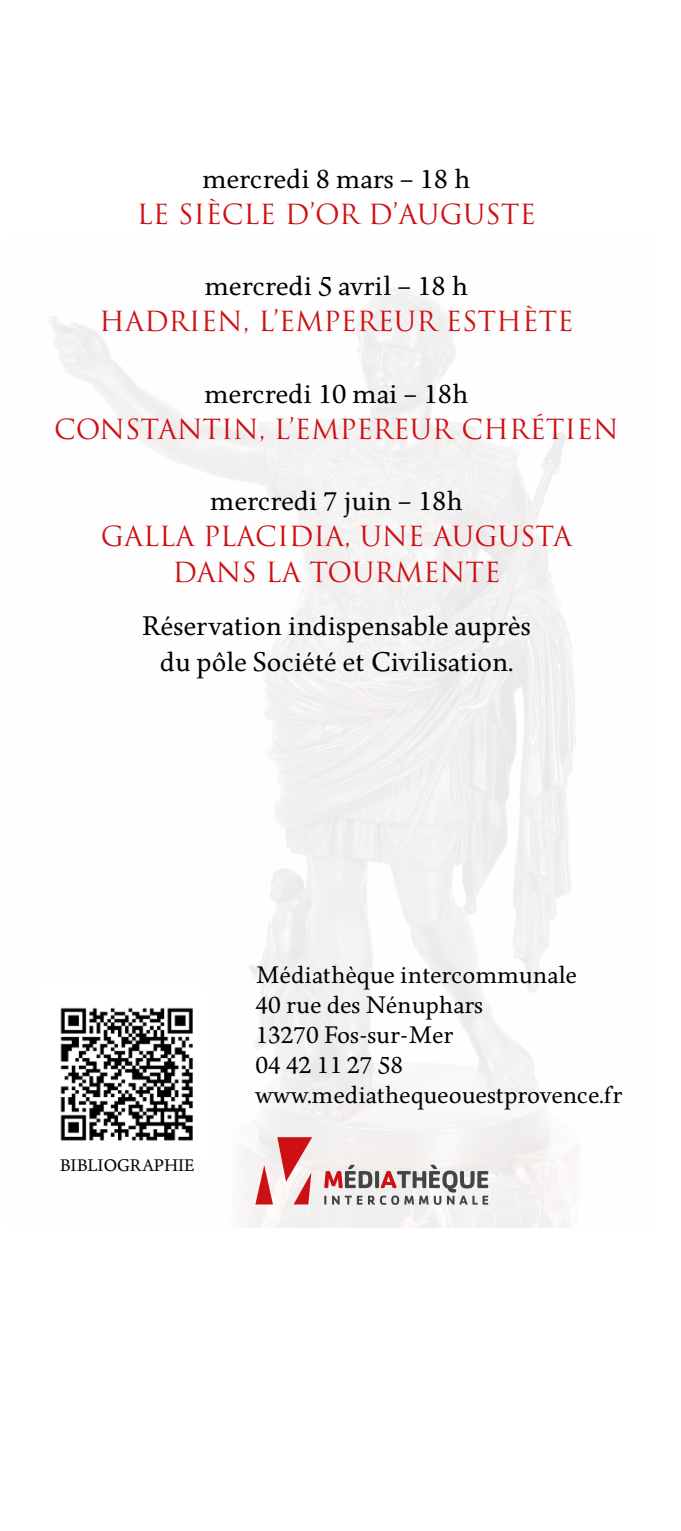
<style>
.page{position:relative;width:681px;height:1531px;background:#fff}
.page>*{position:absolute;margin:0;border:0;box-sizing:border-box;transform-origin:0 0}
.t1{font:27px/36px "Born";color:#000;text-align:center}
.t2{font:27px/36px "Trajan Pro";color:#cd1013}
.t3{font:24px/30px "Born";color:#000}
.t4{font:16.8px "Born";color:#000}
</style>
<div class="page">
<img style="left:60px;top:1007px;width:133px;height:134px">
<svg style="left:255px;top:1137px;width:57px;height:67px"></svg>
<svg style="left:324px;top:1164px;width:164px;height:41px"></svg>
<p class="t1" style="left:202px;top:161px;width:270px">mercredi 8 mars – 18 h</p>
<p class="t2" style="left:137px;top:196px;width:400px">LE SIÈCLE D’OR D’AUGUSTE</p>
<p class="t1" style="left:204px;top:269px;width:265px">mercredi 5 avril – 18 h</p>
<p class="t2" style="left:99px;top:303px;width:476px">HADRIEN, L’EMPEREUR ESTH ÈTE</p>
<p class="t1" style="left:204px;top:376px;width:266px">mercredi 10 mai – 18h</p>
<p class="t2" style="left:54px;top:411px;width:565px">CONSTANTIN, L’EMPEREUR CH RÉTIEN</p>
<p class="t1" style="left:210px;top:484px;width:255px">mercredi 7 juin – 18h</p>
<p class="t2" style="left:101px;top:518px;width:20px">GALLA</p>
<p class="t2" style="left:203px;top:518px;width:18px">PLA</p>
<p class="t2" style="left:172px;top:518px;width:402px;text-indent:83px">CIDIA, UNE AUGUSTA<br>DANS LA TOURMENTE</p>
<p class="t1" style="left:142px;top:609px;width:390px">Réservation indispensable auprès du pôle Société et Civilisation.</p>
<p class="t4" style="left:59px;top:1156px;width:136px">BIBLIOGRAPHIE</p>
<p class="t3" style="left:255px;top:960px;width:368px">Médiathèque intercommunale<br>40 rue des Nénuphars<br>13270 Fos-sur-Mer<br>04 42 11 27 58 www.mediathequeouestprovence.fr</p>
</div>
